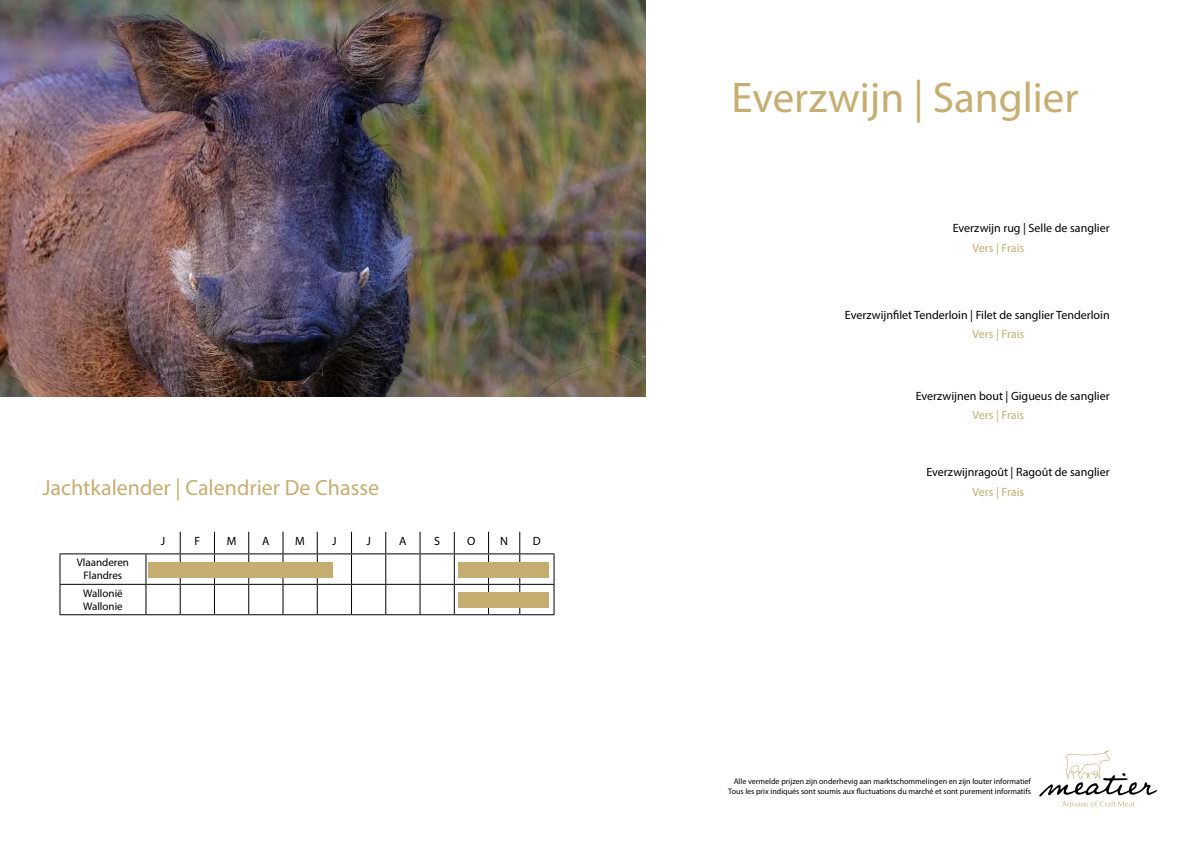
<style>
.page{position:relative;width:1191px;height:842px;background:#fff}
.page>*{position:absolute;margin:0;border:0;box-sizing:border-box;transform-origin:0 0}
.t1{font:43px "Myriad Pro";color:#c6ae72}
.t2{font:22px "Myriad Pro";color:#c6ae72}
.t3{font:12px "Myriad Pro";color:#000}
.t4{font:12px "Myriad Pro";color:#c6ae72}
.t5{font:11px/13.2px "Myriad Pro";color:#000;text-align:center}
.t6{font:8px/9.6px "Myriad Pro";color:#000;text-align:right}
</style>
<div class="page">
<img style="left:0;top:0;width:645px;height:397px">
<svg style="left:214px;top:532px;width:1px;height:21px"></svg>
<svg style="left:248px;top:532px;width:1px;height:21px"></svg>
<svg style="left:282px;top:532px;width:1px;height:21px"></svg>
<svg style="left:317px;top:532px;width:1px;height:21px"></svg>
<svg style="left:351px;top:532px;width:1px;height:21px"></svg>
<svg style="left:385px;top:532px;width:1px;height:21px"></svg>
<svg style="left:419px;top:532px;width:1px;height:21px"></svg>
<svg style="left:454px;top:532px;width:1px;height:21px"></svg>
<svg style="left:488px;top:532px;width:1px;height:21px"></svg>
<svg style="left:519px;top:532px;width:1px;height:21px"></svg>
<hr style="left:214px;top:554px;width:1px;height:30px;background:#000">
<hr style="left:248px;top:554px;width:1px;height:30px;background:#000">
<hr style="left:282px;top:554px;width:1px;height:30px;background:#000">
<hr style="left:317px;top:554px;width:1px;height:30px;background:#000">
<hr style="left:351px;top:554px;width:1px;height:30px;background:#000">
<hr style="left:385px;top:554px;width:1px;height:30px;background:#000">
<hr style="left:419px;top:554px;width:1px;height:30px;background:#000">
<hr style="left:454px;top:554px;width:1px;height:30px;background:#000">
<hr style="left:488px;top:554px;width:1px;height:30px;background:#000">
<hr style="left:519px;top:554px;width:1px;height:30px;background:#000">
<svg style="left:59px;top:585px;width:1px;height:29px"></svg>
<svg style="left:145px;top:585px;width:1px;height:29px"></svg>
<svg style="left:180px;top:585px;width:1px;height:29px"></svg>
<svg style="left:214px;top:585px;width:1px;height:29px"></svg>
<svg style="left:248px;top:585px;width:1px;height:29px"></svg>
<svg style="left:282px;top:585px;width:1px;height:29px"></svg>
<svg style="left:317px;top:585px;width:1px;height:29px"></svg>
<svg style="left:351px;top:585px;width:1px;height:29px"></svg>
<svg style="left:385px;top:585px;width:1px;height:29px"></svg>
<svg style="left:419px;top:585px;width:1px;height:29px"></svg>
<svg style="left:454px;top:585px;width:1px;height:29px"></svg>
<svg style="left:488px;top:585px;width:1px;height:29px"></svg>
<svg style="left:519px;top:585px;width:1px;height:29px"></svg>
<svg style="left:553px;top:585px;width:1px;height:29px"></svg>
<hr style="left:59px;top:614px;width:87px;height:1px;background:#000">
<hr style="left:146px;top:614px;width:34px;height:1px;background:#000">
<hr style="left:180px;top:614px;width:34px;height:1px;background:#000">
<hr style="left:214px;top:614px;width:35px;height:1px;background:#000">
<hr style="left:249px;top:614px;width:34px;height:1px;background:#000">
<hr style="left:283px;top:614px;width:34px;height:1px;background:#000">
<hr style="left:317px;top:614px;width:34px;height:1px;background:#000">
<hr style="left:351px;top:614px;width:35px;height:1px;background:#000">
<hr style="left:386px;top:614px;width:34px;height:1px;background:#000">
<hr style="left:420px;top:614px;width:34px;height:1px;background:#000">
<hr style="left:454px;top:614px;width:34px;height:1px;background:#000">
<hr style="left:488px;top:614px;width:32px;height:1px;background:#000">
<hr style="left:520px;top:614px;width:34px;height:1px;background:#000">
<hr style="left:59px;top:553px;width:87px;height:1px;background:#000">
<hr style="left:59px;top:554px;width:1px;height:30px;background:#000">
<hr style="left:59px;top:584px;width:87px;height:1px;background:#000">
<svg style="left:180px;top:532px;width:1px;height:21px"></svg>
<hr style="left:180px;top:554px;width:1px;height:30px;background:#000">
<hr style="left:146px;top:553px;width:34px;height:1px;background:#000">
<hr style="left:145px;top:554px;width:1px;height:30px;background:#000">
<hr style="left:180px;top:553px;width:34px;height:1px;background:#000">
<hr style="left:214px;top:553px;width:35px;height:1px;background:#000">
<hr style="left:249px;top:553px;width:34px;height:1px;background:#000">
<hr style="left:283px;top:553px;width:34px;height:1px;background:#000">
<hr style="left:317px;top:553px;width:34px;height:1px;background:#000">
<hr style="left:351px;top:553px;width:35px;height:1px;background:#000">
<hr style="left:386px;top:553px;width:34px;height:1px;background:#000">
<hr style="left:420px;top:553px;width:34px;height:1px;background:#000">
<hr style="left:454px;top:553px;width:34px;height:1px;background:#000">
<hr style="left:488px;top:553px;width:32px;height:1px;background:#000">
<hr style="left:520px;top:553px;width:34px;height:1px;background:#000">
<hr style="left:553px;top:554px;width:1px;height:30px;background:#000">
<hr style="left:146px;top:584px;width:34px;height:1px;background:#000">
<hr style="left:180px;top:584px;width:34px;height:1px;background:#000">
<hr style="left:214px;top:584px;width:35px;height:1px;background:#000">
<hr style="left:249px;top:584px;width:34px;height:1px;background:#000">
<hr style="left:283px;top:584px;width:34px;height:1px;background:#000">
<hr style="left:317px;top:584px;width:34px;height:1px;background:#000">
<hr style="left:351px;top:584px;width:35px;height:1px;background:#000">
<hr style="left:386px;top:584px;width:34px;height:1px;background:#000">
<hr style="left:420px;top:584px;width:34px;height:1px;background:#000">
<hr style="left:454px;top:584px;width:34px;height:1px;background:#000">
<hr style="left:488px;top:584px;width:32px;height:1px;background:#000">
<hr style="left:520px;top:584px;width:34px;height:1px;background:#000">
<div style="left:458px;top:562px;width:91px;height:15px;background:#c6ae72"></div>
<div style="left:458px;top:593px;width:91px;height:15px;background:#c6ae72"></div>
<svg style="left:1039px;top:750px;width:118px;height:56px"></svg>
<div style="left:148px;top:562px;width:185px;height:15px;background:#c6ae72"></div>
<h2 class="t2" style="left:42px;top:474px;width:338px">Jachtkalender | Calendrier De Chasse</h2>
<p class="t5" style="left:77px;top:556px;width:54px">Vlaanderen<br>Flandres</p>
<p class="t5" style="left:83px;top:586px;width:41px;text-align:left">Wallonië<br>Wallonie</p>
<p class="t3" style="left:161px;top:533px;width:6px">J</p>
<p class="t3" style="left:194px;top:533px;width:7px">F</p>
<p class="t3" style="left:227px;top:533px;width:11px">M</p>
<p class="t3" style="left:262px;top:533px;width:9px">A</p>
<p class="t3" style="left:295px;top:533px;width:11px">M</p>
<p class="t3" style="left:332px;top:533px;width:6px">J</p>
<p class="t3" style="left:366px;top:533px;width:6px">J</p>
<p class="t3" style="left:399px;top:533px;width:9px">A</p>
<p class="t3" style="left:434px;top:533px;width:7px">S</p>
<p class="t3" style="left:467px;top:533px;width:10px">O</p>
<p class="t3" style="left:500px;top:533px;width:9px">N</p>
<p class="t3" style="left:533px;top:533px;width:9px">D</p>
<h1 class="t1" style="left:731px;top:71px;width:348px">Everzwijn | Sanglier</h1>
<p class="t3" style="left:952px;top:221px;width:158px">Everzwijn rug | Selle de sanglier</p>
<p class="t4" style="left:972px;top:241px;width:53px">Vers | Frais</p>
<p class="t3" style="left:845px;top:307px;width:266px">Everzwijnfilet Tenderloin | Filet de sanglier Tenderloin</p>
<p class="t4" style="left:972px;top:327px;width:53px">Vers | Frais</p>
<p class="t3" style="left:915px;top:388px;width:195px">Everzwijnen bout | Gigueus de sanglier</p>
<p class="t4" style="left:972px;top:408px;width:53px">Vers | Frais</p>
<p class="t3" style="left:926px;top:464px;width:185px">Everzwijnragoût | Ragoût de sanglier</p>
<p class="t4" style="left:972px;top:484px;width:53px">Vers | Frais</p>
<p class="t6" style="left:728px;top:777px;width:304px">Alle vermelde prijzen zijn onderhevig aan marktschommelingen en zijn louter informatief<br>Tous les prix indiqués sont soumis aux fluctuations du marché et sont purement informatifs</p>
</div>
